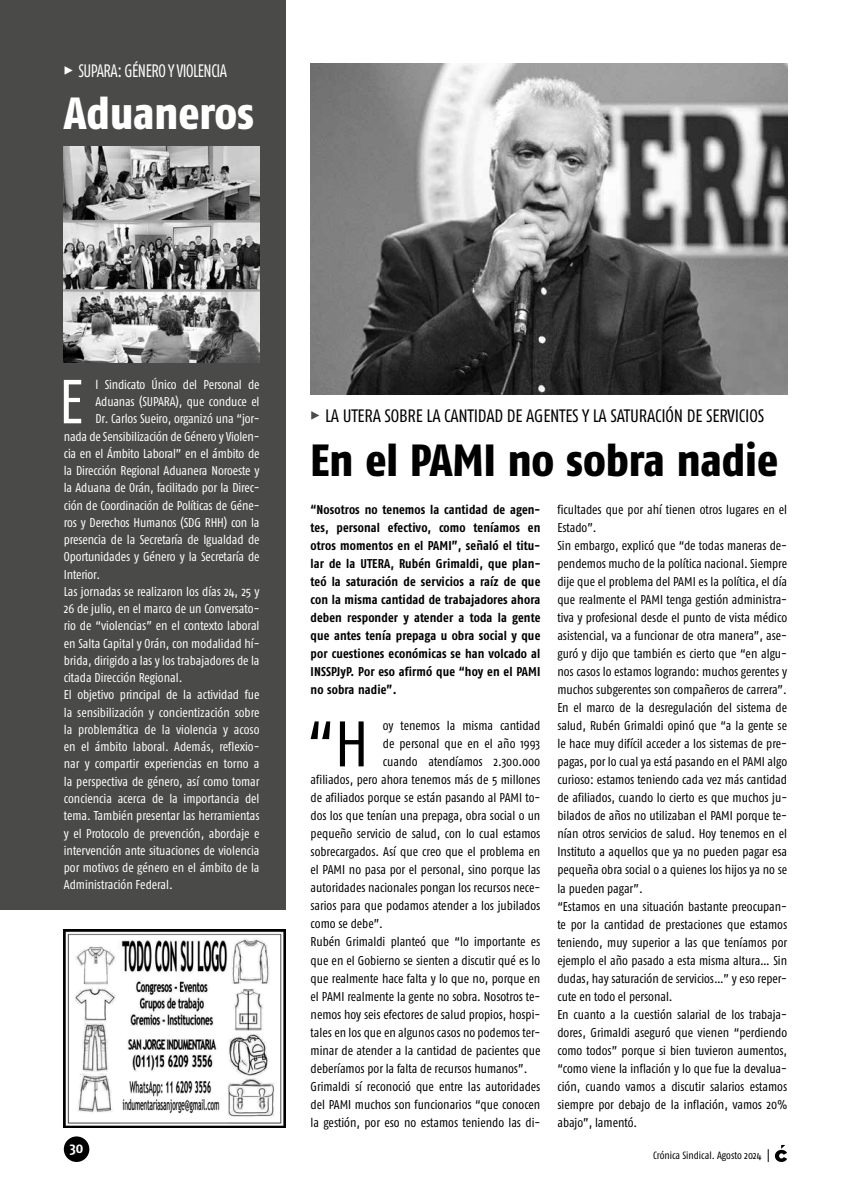
<style>
.page{position:relative;width:851px;height:1191px;background:#fff}
.page>*{position:absolute;margin:0;border:0;box-sizing:border-box;transform-origin:0 0}
.t1{font:64.2px "Fago Co";color:#000}
.t2{font:62.1px "Fago Co";color:#fff}
.t3{font:800 45px "Fago Co";color:#000}
.t4{font:800 45px "Fago Co";color:#fff}
.t5{font:18px "Fago Co Lf";letter-spacing:-.01em;color:#000}
.t6{font:18px "Fago Co Lf";letter-spacing:-.03em;color:#fff;scale:.88 1}
.t7{font:700 15px "Fago Co";color:#fff}
.t8{font:12.75px/18px "Fago Co";color:#000}
.t9{font:12.75px "Fago Co";letter-spacing:-.01em;color:#fff}
.t10{font:700 12.75px/18px "Fago Co";letter-spacing:.01em;color:#000;text-align:justify}
.t11{font:10.5px "Fago Co";color:#000}
.s1{font-family:"Fago Co Extra Bold Caps Exp"}
.s2{font-family:"Fago Co Extra Bold Caps Exp";color:#4a4a49}
</style>
<div class="page">
<div style="left:64px;top:1136px;width:25px;height:26px;background:#000;border-radius:50%"></div>
<svg style="left:774px;top:1145px;width:13px;height:17px"></svg>
<svg style="left:767px;top:1149px;width:1px;height:13px"></svg>
<div style="left:0;top:0;width:285px;height:909px;background:#4a4a49"></div>
<img style="left:64px;top:929px;width:221px;height:198px">
<img style="left:310px;top:64px;width:477px;height:330px">
<img style="left:64px;top:147px;width:195px;height:216px">
<h3 class="t6" style="left:64px;top:60px;width:187px"><span class="s1">%</span> SUPARA: GÉNERO Y VIOLENCIA</h3>
<h3 class="t4" style="left:64px;top:87px;width:192px">Aduaneros</h3>
<h2 class="t2" style="left:59px;top:366px;width:26px">E</h2>
<p class="t9" style="left:95px;top:377px;width:165px">l Sindicato Único del Personal de</p>
<p class="t9" style="left:95px;top:394px;width:165px">Aduanas (SUPARA), que conduce el</p>
<p class="t9" style="left:95px;top:412px;width:165px">Dr. Carlos Sueiro, organizó una “jor-</p>
<p class="t9" style="left:64px;top:429px;width:197px">nada de Sensibilización de Género y Violen-</p>
<p class="t9" style="left:64px;top:446px;width:197px">cia en el Ámbito Laboral” en el ámbito de</p>
<p class="t9" style="left:64px;top:463px;width:197px">la Dirección Regional Aduanera Noroeste y</p>
<p class="t9" style="left:64px;top:481px;width:197px">la Aduana de Orán, facilitado por la Direc-</p>
<p class="t9" style="left:64px;top:498px;width:197px">ción de Coordinación de Políticas de Géne-</p>
<p class="t9" style="left:64px;top:515px;width:197px">ros y Derechos Humanos (SDG RHH) con la</p>
<p class="t9" style="left:64px;top:532px;width:197px">presencia de la Secretaría de Igualdad de</p>
<p class="t9" style="left:64px;top:550px;width:197px">Oportunidades y Género y la Secretaría de</p>
<p class="t9" style="left:64px;top:567px;width:38px">Interior.</p>
<p class="t9" style="left:64px;top:584px;width:197px">Las jornadas se realizaron los días 24, 25 y</p>
<p class="t9" style="left:64px;top:601px;width:197px">26 de julio, en el marco de un Conversato-</p>
<p class="t9" style="left:64px;top:619px;width:197px">rio de “violencias” en el contexto laboral</p>
<p class="t9" style="left:64px;top:636px;width:197px">en Salta Capital y Orán, con modalidad hí-</p>
<p class="t9" style="left:64px;top:653px;width:197px">brida, dirigido a las y los trabajadores de la</p>
<p class="t9" style="left:64px;top:670px;width:120px">citada Dirección Regional.</p>
<p class="t9" style="left:64px;top:688px;width:197px">El objetivo principal de la actividad fue</p>
<p class="t9" style="left:64px;top:705px;width:197px">la sensibilización y concientización sobre</p>
<p class="t9" style="left:64px;top:722px;width:197px">la problemática de la violencia y acoso</p>
<p class="t9" style="left:64px;top:739px;width:197px">en el ámbito laboral. Además, reflexio-</p>
<p class="t9" style="left:64px;top:757px;width:197px">nar y compartir experiencias en torno a</p>
<p class="t9" style="left:64px;top:774px;width:197px">la perspectiva de género, así como tomar</p>
<p class="t9" style="left:64px;top:791px;width:197px">conciencia acerca de la importancia del</p>
<p class="t9" style="left:64px;top:808px;width:197px">tema. También presentar las herramientas</p>
<p class="t9" style="left:64px;top:826px;width:197px">y el Protocolo de prevención, abordaje e</p>
<p class="t9" style="left:64px;top:843px;width:197px">intervención ante situaciones de violencia</p>
<p class="t9" style="left:64px;top:860px;width:197px">por motivos de género en el ámbito de la</p>
<p class="t9" style="left:64px;top:877px;width:110px">Administración Federal.</p>
<p class="t7" style="left:70px;top:1138px;width:15px">30</p>
<h3 class="t5" style="left:310px;top:405px;width:455px"><span class="s2">%</span> LA UTERA SOBRE LA CANTIDAD DE AGENTES Y LA SATURACIÓN DE SERVICIOS</h3>
<h3 class="t3" style="left:310px;top:433px;width:469px">En el PAMI no sobra nadie</h3>
<p class="t10" style="left:310px;top:500px;width:231px">“Nosotros no tenemos la cantidad de agen&shy;tes, personal efectivo, como teníamos en otros momentos en el PAMI”, señaló el titu&shy;lar de la UTERA, Rubén Grimaldi, que plan&shy;teó la saturación de servicios a raíz de que con la misma cantidad de trabajadores ahora deben responder y atender a toda la gente que antes tenía prepaga u obra social y que por cuestiones económicas se han volcado al INSSPJyP. Por eso afirmó que “hoy en el PAMI no sobra nadie”.</p>
<h1 class="t1" style="left:307px;top:707px;width:63px">“H</h1>
<p class="t8" style="left:383px;top:717px;width:159px">oy tenemos la misma cantidad</p>
<p class="t8" style="left:557px;top:501px;width:231px">ficultades que por ahí tienen otros lugares en el Estado”.<br>Sin embargo, explicó que “de todas maneras de&shy;pendemos mucho de la política nacional. Siempre dije que el problema del PAMI es la política, el día que realmente el PAMI tenga gestión administra&shy;tiva y profesional desde el punto de vista médico asistencial, va a funcionar de otra manera”, ase&shy;guró y dijo que también es cierto que “en algu&shy;nos casos lo estamos logrando: muchos gerentes y muchos subgerentes son compañeros de carrera”.<br>En el marco de la desregulación del sistema de salud, Rubén Grimaldi opinó que “a la gente se le hace muy difícil acceder a los sistemas de pre&shy;pagas, por lo cual ya está pasando en el PAMI algo curioso: estamos teniendo cada vez más cantidad de afiliados, cuando lo cierto es que muchos ju&shy;bilados de años no utilizaban el PAMI porque te&shy;nían otros servicios de salud. Hoy tenemos en el Instituto a aquellos que ya no pueden pagar esa pequeña obra social o a quienes los hijos ya no se la pueden pagar”.<br>“Estamos en una situación bastante preocupan&shy;te por la cantidad de prestaciones que estamos teniendo, muy superior a las que teníamos por ejemplo el año pasado a esta misma altura… Sin dudas, hay saturación de servicios…” y eso reper&shy;cute en todo el personal.<br>En cuanto a la cuestión salarial de los trabaja&shy;dores, Grimaldi aseguró que vienen “perdiendo como todos” porque si bien tuvieron aumentos, “como viene la inflación y lo que fue la devalua&shy;ción, cuando vamos a discutir salarios estamos siempre por debajo de la inflación, vamos 20% abajo”, lamentó.</p>
<p class="t8" style="left:383px;top:735px;width:159px">de personal que en el año 1993</p>
<p class="t8" style="left:383px;top:753px;width:159px">cuando atendíamos 2.300.000</p>
<p class="t8" style="left:310px;top:771px;width:231px">afiliados, pero ahora tenemos más de 5 millones</p>
<p class="t8" style="left:310px;top:789px;width:231px">de afiliados porque se están pasando al PAMI to-</p>
<p class="t8" style="left:310px;top:807px;width:231px">dos los que tenían una prepaga, obra social o un</p>
<p class="t8" style="left:310px;top:825px;width:231px">pequeño servicio de salud, con lo cual estamos</p>
<p class="t8" style="left:310px;top:843px;width:231px">sobrecargados. Así que creo que el problema en</p>
<p class="t8" style="left:310px;top:861px;width:231px">el PAMI no pasa por el personal, sino porque las</p>
<p class="t8" style="left:310px;top:879px;width:231px">autoridades nacionales pongan los recursos nece-</p>
<p class="t8" style="left:310px;top:897px;width:231px">sarios para que podamos atender a los jubilados</p>
<p class="t8" style="left:310px;top:915px;width:74px">como se debe”.</p>
<p class="t8" style="left:310px;top:933px;width:231px">Rubén Grimaldi planteó que “lo importante es</p>
<p class="t8" style="left:310px;top:951px;width:231px">que en el Gobierno se sienten a discutir qué es lo</p>
<p class="t8" style="left:310px;top:969px;width:231px">que realmente hace falta y lo que no, porque en</p>
<p class="t8" style="left:310px;top:987px;width:231px">el PAMI realmente la gente no sobra. Nosotros te-</p>
<p class="t8" style="left:310px;top:1005px;width:231px">nemos hoy seis efectores de salud propios, hospi-</p>
<p class="t8" style="left:310px;top:1023px;width:231px">tales en los que en algunos casos no podemos ter-</p>
<p class="t8" style="left:310px;top:1041px;width:231px">minar de atender a la cantidad de pacientes que</p>
<p class="t8" style="left:310px;top:1059px;width:218px">deberíamos por la falta de recursos humanos”.</p>
<p class="t8" style="left:310px;top:1077px;width:231px">Grimaldi sí reconoció que entre las autoridades</p>
<p class="t8" style="left:310px;top:1095px;width:231px">del PAMI muchos son funcionarios “que conocen</p>
<p class="t8" style="left:310px;top:1113px;width:231px">la gestión, por eso no estamos teniendo las di-</p>
<p class="t11" style="left:653px;top:1149px;width:110px">Crónica Sindical. Agosto 2024</p>
</div>
